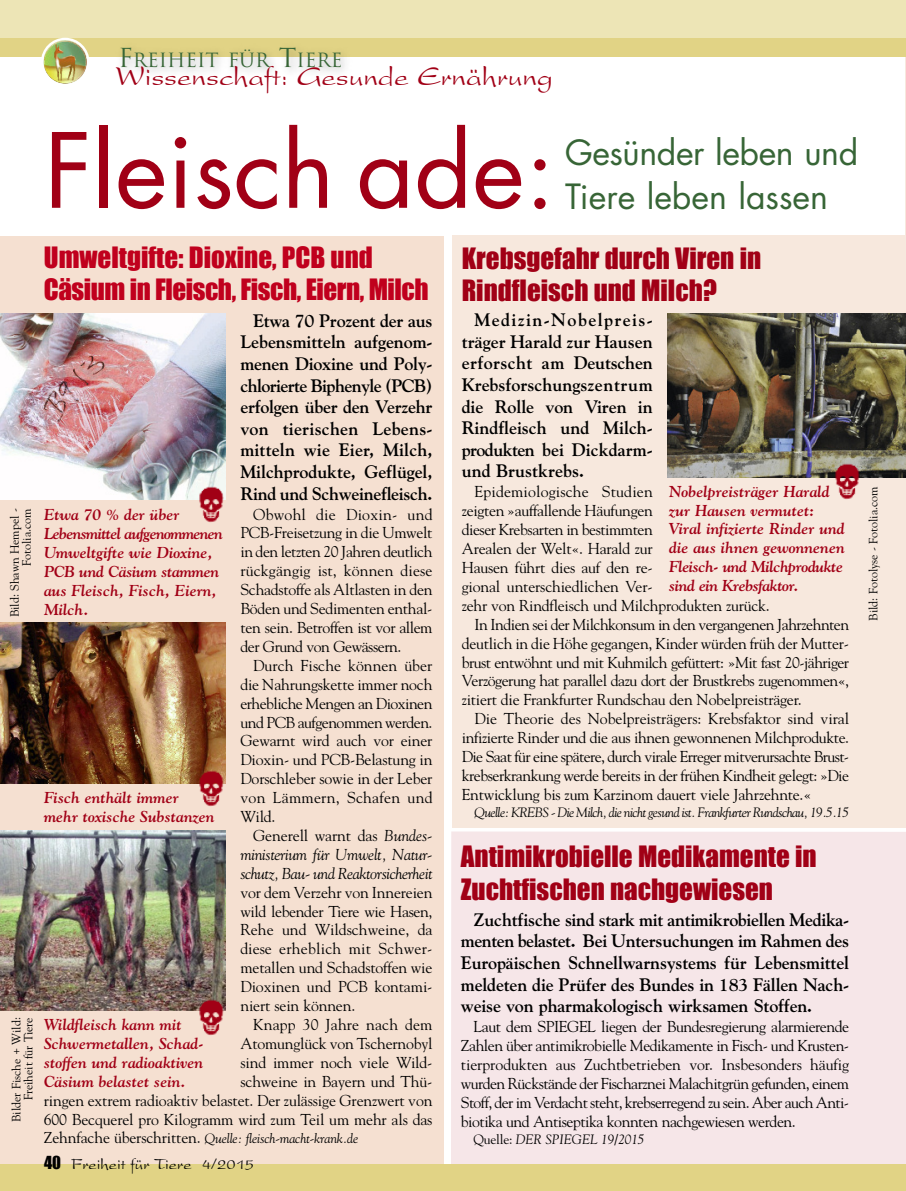
<style>
.page{position:relative;width:906px;height:1191px;background:#fff}
.page>*{position:absolute;margin:0;border:0;box-sizing:border-box;transform-origin:0 0}
.t1{font:100.5px "Futura";color:#a10016}
.t2{font:33.9px "Futura";letter-spacing:-.01em;color:#376536}
.t3{font:29.1px "President Plain";color:#a10016}
.t4{font:27px/32.4px "Impact";color:#a10016}
.t5{font:27px/32.4px "Impact";letter-spacing:-.015em;color:#c0001d}
.t6{font:19.2px "Trajan";color:#376536}
.t7{font:700 18px/21.6px "Goudy";letter-spacing:-.01em;color:#000;text-align:justify}
.t8{font:16.5px "President Plain";color:#000}
.t9{font:15.75px/18.9px "Goudy";letter-spacing:-.015em;color:#000;text-align:justify}
.t10{font:italic 700 15.75px/18.9px "Goudy";color:#a10016}
.t11{font:15.75px "Goudy";letter-spacing:-.035em;color:#000}
.t12{font:italic 15.75px/18.9px "Goudy";letter-spacing:-.025em;color:#000;text-align:justify}
.t13{font:15.75px "Goudy";letter-spacing:-.04em;color:#000}
.t14{font:15.75px "Goudy";letter-spacing:.01em;color:#000}
.t15{font:italic 13.5px "Goudy";letter-spacing:-.01em;color:#000}
.t16{font:italic 13.5px "Goudy";letter-spacing:-.045em;color:#000}
.t17{font:12px/12px "Goudy";color:#000;text-align:right}
.s1{font-size:25.5px}
.s2{font-style:normal}
.s3{font-style:normal;font-size:15.75px}
.s4{font-family:"Impact"}
</style>
<div class="page">
<hr style="left:905px;top:23px;width:1px;height:571px;background:#f7e8dd">
<div style="left:451px;top:831px;width:455px;height:360px;background:#f6e6e8"></div>
<div style="left:0;top:236px;width:444px;height:943px;background:#f5e0d1"></div>
<div style="left:0;top:1164px;width:906px;height:27px;background:#e1d385"></div>
<div style="left:0;top:0;width:906px;height:41px;background:#ede5b6"></div>
<div style="left:0;top:38px;width:906px;height:19px;background:#e1d385"></div>
<img style="left:41px;top:38px;width:48px;height:46px">
<div style="left:452px;top:235px;width:453px;height:592px;background:#f7e8dd"></div>
<img style="left:0;top:314px;width:225px;height:185px">
<img style="left:197px;top:485px;width:28px;height:38px">
<img style="left:0;top:622px;width:225px;height:161px">
<img style="left:197px;top:769px;width:28px;height:38px">
<img style="left:668px;top:314px;width:238px;height:163px">
<img style="left:833px;top:461px;width:28px;height:39px">
<img style="left:0;top:830px;width:225px;height:180px">
<img style="left:197px;top:997px;width:28px;height:38px">
<p class="t6" style="left:118px;top:49px;width:226px"><span class="s1">F</span>REIHEIT FÜR <span class="s1">T</span>IERE</p>
<h3 class="t3" style="left:116px;top:65px;width:439px">Wissenschaft: Gesunde Ernährung</h3>
<h1 class="t1" style="left:44px;top:125px;width:512px">Fleisch ade:</h1>
<h2 class="t2" style="left:565px;top:137px;width:295px">Gesünder leben und</h2>
<h2 class="t2" style="left:565px;top:181px;width:264px">Tiere leben lassen</h2>
<h3 class="t5" style="left:44px;top:241px;width:386px">Umweltgifte: Dioxine, PCB und<br>Cäsium in Fleisch, Fisch, Eiern, Milch</h3>
<p class="t7" style="left:240px;top:310px;width:194px;text-indent:13px">Etwa 70 Prozent der aus Lebensmitteln aufgenom&shy;menen Dioxine und Poly&shy;chlorierte Biphenyle (PCB) erfolgen über den Verzehr von tierischen Lebens&shy;mitteln wie Eier, Milch, Milchprodukte, Geflügel, Rind und Schweinefleisch.</p>
<p class="t9" style="left:240px;top:504px;width:194px;text-indent:13px">Obwohl die Dioxin- und PCB-Freisetzung in die Umwelt in den letzten 20 Jahren deutlich rückgängig ist, können diese Schadstoffe als Altlasten in den Böden und Sedimenten enthal&shy;ten sein. Betroffen ist vor allem der Grund von Gewässern.</p>
<p class="t9" style="left:240px;top:656px;width:194px;text-indent:13px">Durch Fische können über die Nahrungskette immer noch erhebliche Mengen an Dioxinen und PCB aufgenommen werden.<br>Gewarnt wird auch vor einer Dioxin- und PCB-Belastung in Dorschleber sowie in der Leber von Lämmern, Schafen und Wild.</p>
<p class="t12" style="left:240px;top:826px;width:194px;text-indent:13px"><span class="s2">Generell warnt das</span> Bundes&shy;ministerium für Umwelt, Natur&shy;schutz, Bau- und Reaktorsicherheit</p>
<p class="t9" style="left:240px;top:882px;width:194px">vor dem Verzehr von Innereien wild lebender Tiere wie Hasen, Rehe und Wildschweine, da diese erheblich mit Schwer&shy;metallen und Schadstoffen wie Dioxinen und PCB kontami&shy;niert sein können.</p>
<p class="t9" style="left:44px;top:1015px;width:390px;text-align:right">Knapp 30 Jahre nach dem<br>Atomunglück von Tschernobyl<br>sind immer noch viele Wild-<br>schweine in Bayern und Thü-<br>ringen extrem radioaktiv belastet. Der zulässige Grenzwert von 600 Becquerel pro Kilogramm wird zum Teil um mehr als das</p>
<p class="t15" style="left:44px;top:1130px;width:316px"><span class="s3">Zehnfache überschritten.</span> Quelle: fleisch-macht-krank.de</p>
<p class="t17" style="left:9px;top:617px;width:110px;rotate:-90deg">Bild: Shawn Hempel -<br>Fotolia.com</p>
<p class="t10" style="left:44px;top:505px;width:180px">Etwa 70 % der über<br>Lebensmittel aufgenommenen<br>Umweltgifte wie Dioxine,<br>PCB und Cäsium stammen aus Fleisch, Fisch, Eiern,<br>Milch.</p>
<p class="t10" style="left:44px;top:788px;width:172px">Fisch enthält immer mehr toxische Substanzen</p>
<p class="t17" style="left:10px;top:1121px;width:106px;rotate:-90deg">Bilder Fische + Wild:<br>Freiheit für Tiere</p>
<p class="t10" style="left:44px;top:1015px;width:161px">Wildfleisch kann mit<br>Schwermetallen, Schad&shy;stoffen und radioaktiven<br>Cäsium belastet sein.</p>
<p class="t8" style="left:44px;top:1158px;width:211px"><span class="s4">40</span> Freiheit für Tiere 4/2015</p>
<h3 class="t4" style="left:462px;top:242px;width:301px">Krebsgefahr durch Viren in<br>Rindfleisch und Milch?</h3>
<p class="t7" style="left:462px;top:309px;width:192px;text-indent:13px">Medizin-Nobelpreis&shy;träger Harald zur Hausen erforscht am Deutschen Krebsforschungszentrum die Rolle von Viren in Rindfleisch und Milch&shy;produkten bei Dickdarm&shy;und Brustkrebs.</p>
<p class="t14" style="left:474px;top:483px;width:180px">Epidemiologische Studien</p>
<p class="t9" style="left:462px;top:501px;width:192px">zeigten »auffallende Häufungen</p>
<p class="t9" style="left:462px;top:520px;width:192px">dieser Krebsarten in bestimmten</p>
<p class="t9" style="left:462px;top:539px;width:192px">Arealen der Welt«. Harald zur</p>
<p class="t9" style="left:462px;top:558px;width:192px">Hausen führt dies auf den re-</p>
<p class="t9" style="left:462px;top:577px;width:192px">gional unterschiedlichen Ver-</p>
<p class="t9" style="left:462px;top:596px;width:309px">zehr von Rindfleisch und Milchprodukten zurück.</p>
<p class="t11" style="left:474px;top:615px;width:376px">In Indien sei der Milchkonsum in den vergangenen Jahrzehnten</p>
<p class="t9" style="left:462px;top:634px;width:389px">deutlich in die Höhe gegangen, Kinder würden früh der Mutter-</p>
<p class="t11" style="left:462px;top:653px;width:389px">brust entwöhnt und mit Kuhmilch gefüttert: »Mit fast 20-jähriger</p>
<p class="t9" style="left:462px;top:671px;width:389px">Verzögerung hat parallel dazu dort der Brustkrebs zugenommen«,</p>
<p class="t9" style="left:462px;top:690px;width:341px">zitiert die Frankfurter Rundschau den Nobelpreisträger.</p>
<p class="t9" style="left:474px;top:709px;width:376px">Die Theorie des Nobelpreisträgers: Krebsfaktor sind viral</p>
<p class="t9" style="left:462px;top:728px;width:389px">infizierte Rinder und die aus ihnen gewonnenen Milchprodukte.</p>
<p class="t13" style="left:462px;top:747px;width:389px">Die Saat für eine spätere, durch virale Erreger mitverursachte Brust-</p>
<p class="t9" style="left:462px;top:766px;width:389px">krebserkrankung werde bereits in der frühen Kindheit gelegt: »Die</p>
<p class="t9" style="left:462px;top:785px;width:351px">Entwicklung bis zum Karzinom dauert viele Jahrzehnte.«</p>
<p class="t16" style="left:474px;top:804px;width:376px">Quelle: KREBS - Die Milch, die nicht gesund ist. Frankfurter Rundschau, 19.5.15</p>
<p class="t10" style="left:669px;top:482px;width:177px">Nobelpreisträger Harald zur Hausen vermutet:<br>Viral infizierte Rinder und die aus ihnen gewonnenen<br>Fleisch- und Milchprodukte sind ein Krebsfaktor.</p>
<h3 class="t4" style="left:461px;top:840px;width:357px">Antimikrobielle Medikamente in<br>Zuchtfischen nachgewiesen</h3>
<p class="t7" style="left:461px;top:908px;width:390px;text-indent:13px">Zuchtfische sind stark mit antimikrobiellen Medika&shy;menten belastet. Bei Untersuchungen im Rahmen des Europäischen Schnellwarnsystems für Lebensmittel meldeten die Prüfer des Bundes in 183 Fällen Nach&shy;weise von pharmakologisch wirksamen Stoffen.</p>
<p class="t9" style="left:461px;top:1017px;width:390px;text-indent:13px">Laut dem SPIEGEL liegen der Bundesregierung alarmierende Zahlen über antimikrobielle Medikamente in Fisch- und Krusten&shy;tierprodukten aus Zuchtbetrieben vor. Insbesonders häufig wurden Rückstände der Fischarznei Malachitgrün gefunden, einem Stoff, der im Verdacht steht, krebserregend zu sein. Aber auch Anti&shy;biotika und Antiseptika konnten nachgewiesen werden.</p>
<p class="t15" style="left:473px;top:1131px;width:173px"><span class="s2">Quelle:</span> DER SPIEGEL 19/2015</p>
<p class="t17" style="left:867px;top:621px;width:136px;rotate:-90deg">Bild: Fotolyse - Fotolia.com</p>
</div>
